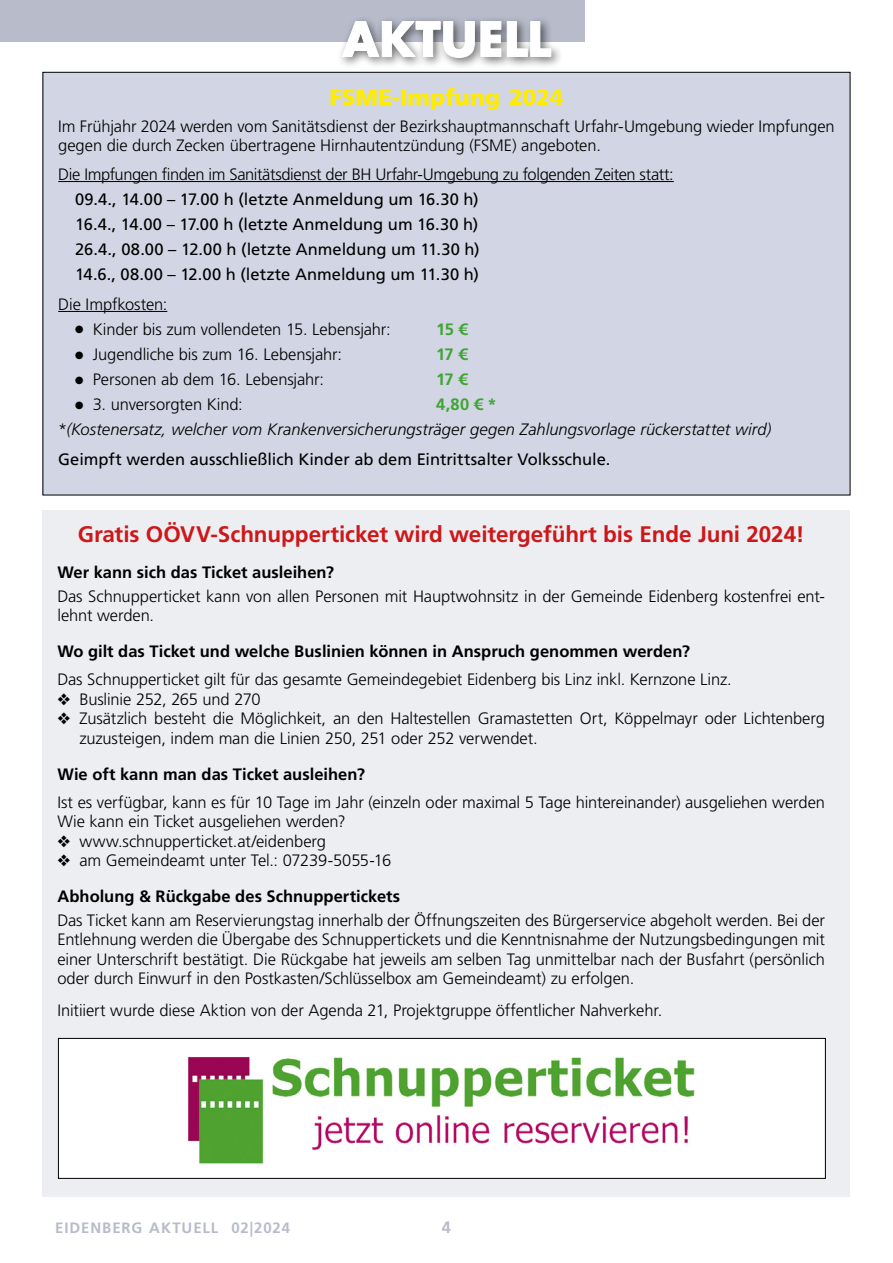
<style>
.page{position:relative;width:893px;height:1263px;background:#fff}
.page>*{position:absolute;margin:0;border:0;box-sizing:border-box;transform-origin:0 0}
.t1{font:700 22.5px "Frutiger LT Std";letter-spacing:-.005em;color:#cd1719}
.t2{font:900 22.5px "Frutiger LT Std";color:#ffed00}
.t3{font:300 16.5px/19.5px "Frutiger LT Std";letter-spacing:-.005em;color:#000}
.t4{font:16.5px/25.2px "Frutiger LT Std";color:#000;text-align:justify}
.t5{font:700 16.5px "Frutiger LT Std";color:#000}
.t6{font:italic 300 16.5px/25.2px "Frutiger LT Std";letter-spacing:.005em;color:#000}
.t7{font:300 16.5px "Frutiger LT Std";letter-spacing:-.025em;color:#000}
.t8{font:700 16.5px "Frutiger LT Std";color:#3fa535}
.t9{font:700 16.5px "Frutiger LT Std";color:#b8bcca}
.t10{font:700 15px "Frutiger LT Std";letter-spacing:.06em;color:#b8bcca}
.s1{font-weight:700;font-style:normal;color:#3fa535}
.s2{font-style:normal}
.s3{font-weight:700}
</style>
<div class="page">
<div style="left:0;top:0;width:585px;height:42px;background:#b8bcca"></div>
<div style="left:336px;top:15px;width:227px;height:55px;background:#000;opacity:.58"></div>
<svg style="left:341px;top:21px;width:210px;height:37px"></svg>
<div style="left:43px;top:510px;width:807px;height:686px;background:#edeef2"></div>
<div style="left:43px;top:72px;width:807px;height:423px;background:#d2d5e3"></div>
<hr style="left:58px;top:181px;width:616px;height:1px;background:#000">
<hr style="left:58px;top:311px;width:109px;height:1px;background:#000">
<div style="left:58px;top:1038px;width:767px;height:140px;background:#fff"></div>
<img style="left:188px;top:1057px;width:507px;height:107px">
<div style="left:58px;top:1038px;width:768px;height:141px;border:1px solid #000"></div>
<h1 class="t2" style="left:329px;top:83px;width:236px">FSME-Impfung 2024</h1>
<p class="t3" style="left:58px;top:117px;width:778px;line-height:18.8px">Im Frühjahr 2024 werden vom Sanitätsdienst der Bezirkshauptmannschaft Urfahr-Umgebung wieder Impfungen gegen die durch Zecken übertragene Hirnhautentzündung (FSME) angeboten.</p>
<p class="t7" style="left:58px;top:165px;width:617px">Die Impfungen finden im Sanitätsdienst der BH Urfahr-Umgebung zu folgenden Zeiten statt:</p>
<p class="t4" style="left:75px;top:187px;width:406px">09.4., 14.00 – 17.00 h (letzte Anmeldung um 16.30 h)<br>16.4., 14.00 – 17.00 h (letzte Anmeldung um 16.30 h)<br>26.4., 08.00 – 12.00 h (letzte Anmeldung um 11.30 h)<br>14.6., 08.00 – 12.00 h (letzte Anmeldung um 11.30 h)</p>
<p class="t3" style="left:58px;top:295px;width:111px">Die Impfkosten:</p>
<p class="t3" style="left:75px;top:320px;width:317px">● Kinder bis zum vollendeten 15. Lebensjahr:</p>
<p class="t8" style="left:436px;top:319px;width:33px">15 €</p>
<p class="t3" style="left:75px;top:345px;width:268px">● Jugendliche bis zum 16. Lebensjahr:</p>
<p class="t8" style="left:436px;top:345px;width:33px">17 €</p>
<p class="t3" style="left:75px;top:370px;width:250px">● Personen ab dem 16. Lebensjahr:</p>
<p class="t8" style="left:436px;top:370px;width:33px">17 €</p>
<p class="t3" style="left:75px;top:395px;width:169px">● 3. unversorgten Kind:</p>
<p class="t6" style="left:58px;top:392px;width:714px;text-indent:378px"><span class="s1">4,80 € *<br></span><span class="s2">*</span>(Kostenersatz, welcher vom Krankenversicherungsträger gegen Zahlungsvorlage rückerstattet wird)</p>
<p class="t4" style="left:58px;top:447px;width:554px">Geimpft werden ausschließlich Kinder ab dem Eintrittsalter Volksschule.</p>
<h1 class="t1" style="left:78px;top:521px;width:728px">Gratis OÖVV-Schnupperticket wird weitergeführt bis Ende Juni 2024!</h1>
<p class="t5" style="left:57px;top:562px;width:278px">Wer kann sich das Ticket ausleihen?</p>
<p class="t3" style="left:57px;top:586px;width:769px">Das Schnupperticket kann von allen Personen mit Hauptwohnsitz in der Gemeinde Eidenberg kostenfrei ent&shy;lehnt werden.</p>
<p class="t5" style="left:57px;top:642px;width:634px">Wo gilt das Ticket und welche Buslinien können in Anspruch genommen werden?</p>
<p class="t3" style="left:57px;top:670px;width:676px">Das Schnupperticket gilt für das gesamte Gemeindegebiet Eidenberg bis Linz inkl. Kernzone Linz.</p>
<p class="t3" style="left:57px;top:689px;width:205px">❖ Buslinie 252, 265 und 270</p>
<p class="t3" style="left:79px;top:709px;width:747px;text-indent:-22px">❖ Zusätzlich besteht die Möglichkeit, an den Haltestellen Gramastetten Ort, Köppelmayr oder Lichtenberg zuzusteigen, indem man die Linien 250, 251 oder 252 verwendet.</p>
<p class="t5" style="left:57px;top:764px;width:309px">Wie oft kann man das Ticket ausleihen?</p>
<p class="t3" style="left:57px;top:792px;width:769px">Ist es verfügbar, kann es für 10 Tage im Jahr (einzeln oder maximal 5 Tage hintereinander) ausgeliehen werden<br>Wie kann ein Ticket ausgeliehen werden?</p>
<p class="t3" style="left:57px;top:831px;width:270px">❖ www.schnupperticket.at/eidenberg</p>
<p class="t3" style="left:57px;top:843px;width:344px;line-height:36px">❖ am Gemeindeamt unter Tel.: 07239-5055-16<br><span class="s3">Abholung &amp; Rückgabe des Schnuppertickets</span></p>
<p class="t3" style="left:57px;top:911px;width:769px;text-align:justify">Das Ticket kann am Reservierungstag innerhalb der Öffnungszeiten des Bürgerservice abgeholt werden. Bei der Entlehnung werden die Übergabe des Schnuppertickets und die Kenntnisnahme der Nutzungsbedingungen mit einer Unterschrift bestätigt. Die Rückgabe hat jeweils am selben Tag unmittelbar nach der Busfahrt (persönlich oder durch Einwurf in den Postkasten/Schlüsselbox am Gemeindeamt) zu erfolgen.</p>
<p class="t3" style="left:57px;top:1001px;width:606px">Initiiert wurde diese Aktion von der Agenda 21, Projektgruppe öffentlicher Nahverkehr.</p>
<p class="t10" style="left:55px;top:1219px;width:236px">EIDENBERG AKTUELL 02|2024</p>
<p class="t9" style="left:442px;top:1218px;width:11px">4</p>
</div>
